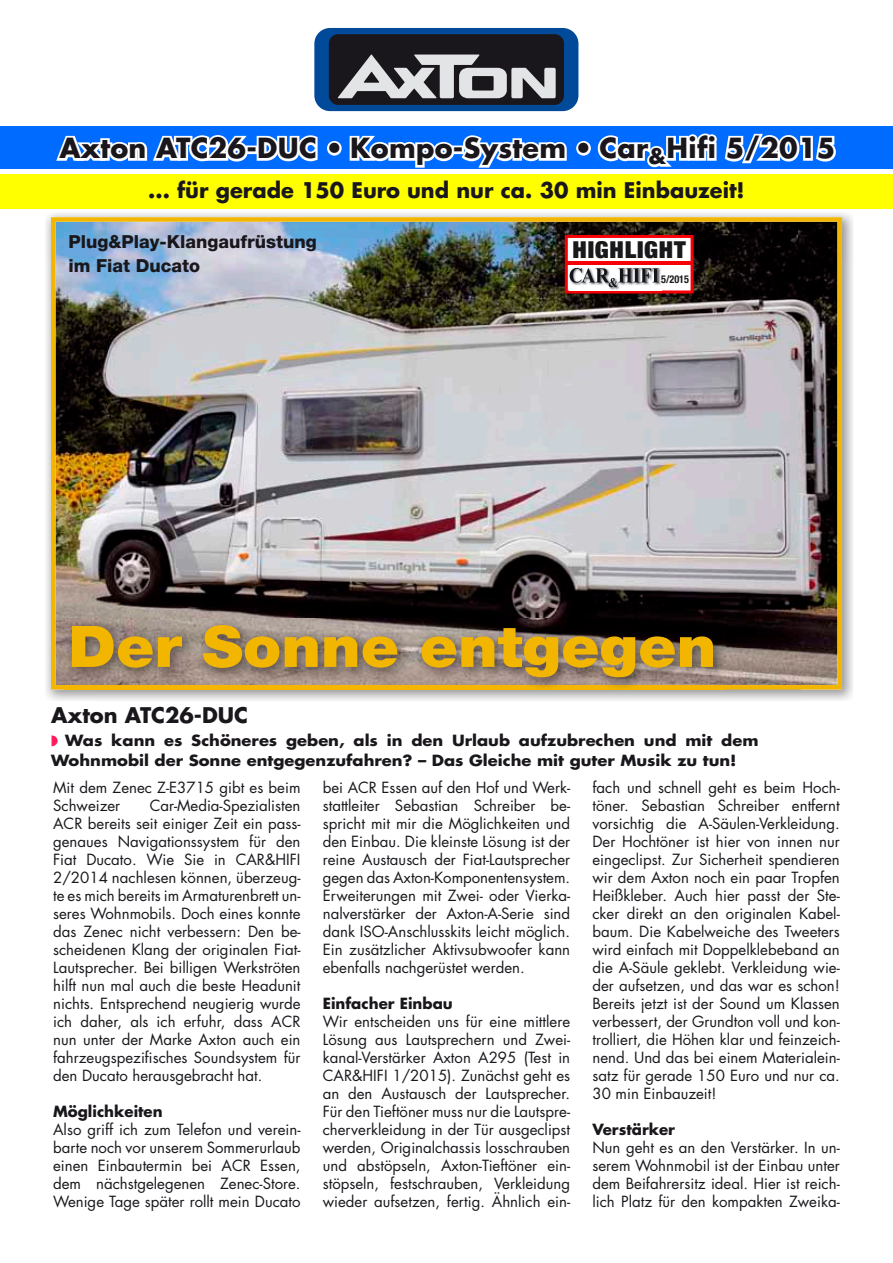
<style>
.page{position:relative;width:893px;height:1263px;background:#fff}
.page>*{position:absolute;margin:0;border:0;box-sizing:border-box;transform-origin:0 0}
.t1{font:900 57.3px "Helvetica Neue LT Std";color:#f3b600;scale:1.07 1}
.t2{font:700 27px "Futura";letter-spacing:.01em;color:#1a171c}
.t3{font:900 condensed 23.4px "Helvetica Neue LT Std";letter-spacing:.03em;color:#19181a;scale:1.07 1}
.t4{font:700 21px "Futura";color:#1a171c}
.t5{font:800 18px/24px "Helvetica Neue LT Std";color:#1a171c}
.t6{font:15px/18px "Futura";color:#1a171c;text-align:justify}
.t7{font:700 15px/19.5px "Futura";color:#1a171c;scale:1.09 1}
.t8{font:700 15px "Futura";color:#1a171c}
.t9{font:700 condensed 10.8px "Helvetica Neue LT Std";color:#19181a;scale:.95 1}
.s1{color:#ff1b5b}
</style>
<div class="page">
<img style="left:46px;top:213px;width:807px;height:46px">
<img style="left:46px;top:259px;width:52px;height:442px">
<img style="left:800px;top:259px;width:53px;height:442px">
<img style="left:98px;top:689px;width:702px;height:12px">
<img style="left:51px;top:217px;width:791px;height:472px">
<div style="left:0;top:126px;width:893px;height:43px;background:#006cff"></div>
<div style="left:0;top:175px;width:893px;height:34px;background:#ff0"></div>
<svg style="left:314px;top:28px;width:264px;height:83px;background:#45546a"></svg>
<svg style="left:56px;top:136px;width:91px;height:25px"></svg>
<svg style="left:153px;top:135px;width:165px;height:27px"></svg>
<svg style="left:327px;top:141px;width:15px;height:15px"></svg>
<svg style="left:350px;top:135px;width:217px;height:33px"></svg>
<svg style="left:576px;top:141px;width:15px;height:15px"></svg>
<svg style="left:598px;top:134px;width:119px;height:33px"></svg>
<svg style="left:725px;top:134px;width:111px;height:29px"></svg>
<img style="left:65px;top:619px;width:660px;height:70px">
<svg style="left:565px;top:235px;width:129px;height:58px"></svg>
<h2 class="t2" style="left:60px;top:130px;width:777px">Axton ATC26-DUC • Kompo-System • Car<sub>&amp;</sub>Hifi 5/2015</h2>
<h3 class="t4" style="left:148px;top:175px;width:598px">... für gerade 150 Euro und nur ca. 30 min Einbauzeit!</h3>
<p class="t5" style="left:68px;top:229px;width:250px">Plug&amp;Play-Klangaufrüstung im Fiat Ducato</p>
<h3 class="t3" style="left:573px;top:235px;width:107px">HIGHLIGHT</h3>
<p class="t9" style="left:661px;top:272px;width:31px">5/2015</p>
<h1 class="t1" style="left:68px;top:612px;width:607px">Der Sonne entgegen</h1>
<h3 class="t4" style="left:51px;top:701px;width:199px">Axton ATC26-DUC</h3>
<p class="t7" style="left:51px;top:731px;width:651px"><span class="s1">◗</span> Was kann es Schöneres geben, als in den Urlaub aufzubrechen und mit dem<br>Wohnmobil der Sonne entgegenzufahren? – Das Gleiche mit guter Musik zu tun!</p>
<p class="t6" style="left:53px;top:778px;width:249px">Mit dem Zenec Z-E3715 gibt es beim<br>Schweizer</p>
<p class="t6" style="left:323px;top:778px;width:249px">bei ACR Essen auf den Hof und Werk&shy;stattleiter Sebastian Schreiber be&shy;spricht mit mir die Möglichkeiten und den Einbau. Die kleinste Lösung ist der reine Austausch der Fiat-Lautsprecher gegen das Axton-Komponentensystem.<br>Erweiterungen mit Zwei- oder Vierka&shy;nalverstärker der Axton-A-Serie sind dank ISO-Anschlusskits leicht möglich.<br>Ein zusätzlicher Aktivsubwoofer kann ebenfalls nachgerüstet werden.</p>
<p class="t8" style="left:323px;top:993px;width:132px">Einfacher Einbau</p>
<p class="t6" style="left:323px;top:1012px;width:249px">Wir entscheiden uns für eine mittlere Lösung aus Lautsprechern und Zwei&shy;kanal-Verstärker Axton A295 (Test in CAR&amp;HIFI 1/2015). Zunächst geht es an den Austausch der Lautsprecher.<br>Für den Tieftöner muss nur die Lautspre&shy;cherverkleidung in der Tür ausgeclipst werden, Originalchassis losschrauben und abstöpseln, Axton-Tieftöner ein&shy;stöpseln, festschrauben, Verkleidung wieder aufsetzen, fertig. Ähnlich ein-</p>
<p class="t6" style="left:592px;top:778px;width:249px">fach und schnell geht es beim Hoch&shy;töner. Sebastian Schreiber entfernt vorsichtig die A-Säulen-Verkleidung.<br>Der Hochtöner ist hier von innen nur eingeclipst. Zur Sicherheit spendieren wir dem Axton noch ein paar Tropfen Heißkleber. Auch hier passt der Ste&shy;cker direkt an den originalen Kabel&shy;baum. Die Kabelweiche des Tweeters wird einfach mit Doppelklebeband an die A-Säule geklebt. Verkleidung wie&shy;der aufsetzen, und das war es schon!<br>Bereits jetzt ist der Sound um Klassen verbessert, der Grundton voll und kon&shy;trolliert, die Höhen klar und feinzeich&shy;nend. Und das bei einem Materialein&shy;satz für gerade 150 Euro und nur ca.<br>30 min Einbauzeit!</p>
<p class="t8" style="left:592px;top:1119px;width:84px">Verstärker</p>
<p class="t6" style="left:592px;top:1138px;width:249px">Nun geht es an den Verstärker. In un&shy;serem Wohnmobil ist der Einbau unter dem Beifahrersitz ideal. Hier ist reich&shy;lich Platz für den kompakten Zweika-</p>
<p class="t6" style="left:53px;top:796px;width:249px;text-indent:97px">Car-Media-Spezialisten ACR bereits seit einiger Zeit ein pass&shy;genaues Navigationssystem für den Fiat Ducato. Wie Sie in CAR&amp;HIFI 2/2014 nachlesen können, überzeug&shy;te es mich bereits im Armaturenbrett un&shy;seres Wohnmobils. Doch eines konnte das Zenec nicht verbessern: Den be&shy;scheidenen Klang der originalen Fiat-Lautsprecher. Bei billigen Werkströten hilft nun mal auch die beste Headunit nichts. Entsprechend neugierig wurde ich daher, als ich erfuhr, dass ACR nun unter der Marke Axton auch ein fahrzeugspezifisches Soundsystem für den Ducato herausgebracht hat.</p>
<p class="t8" style="left:53px;top:1101px;width:111px">Möglichkeiten</p>
<p class="t6" style="left:53px;top:1120px;width:249px">Also griff ich zum Telefon und verein&shy;barte noch vor unserem Sommerurlaub einen Einbautermin bei ACR Essen, dem nächstgelegenen Zenec-Store.<br>Wenige Tage später rollt mein Ducato</p>
</div>
